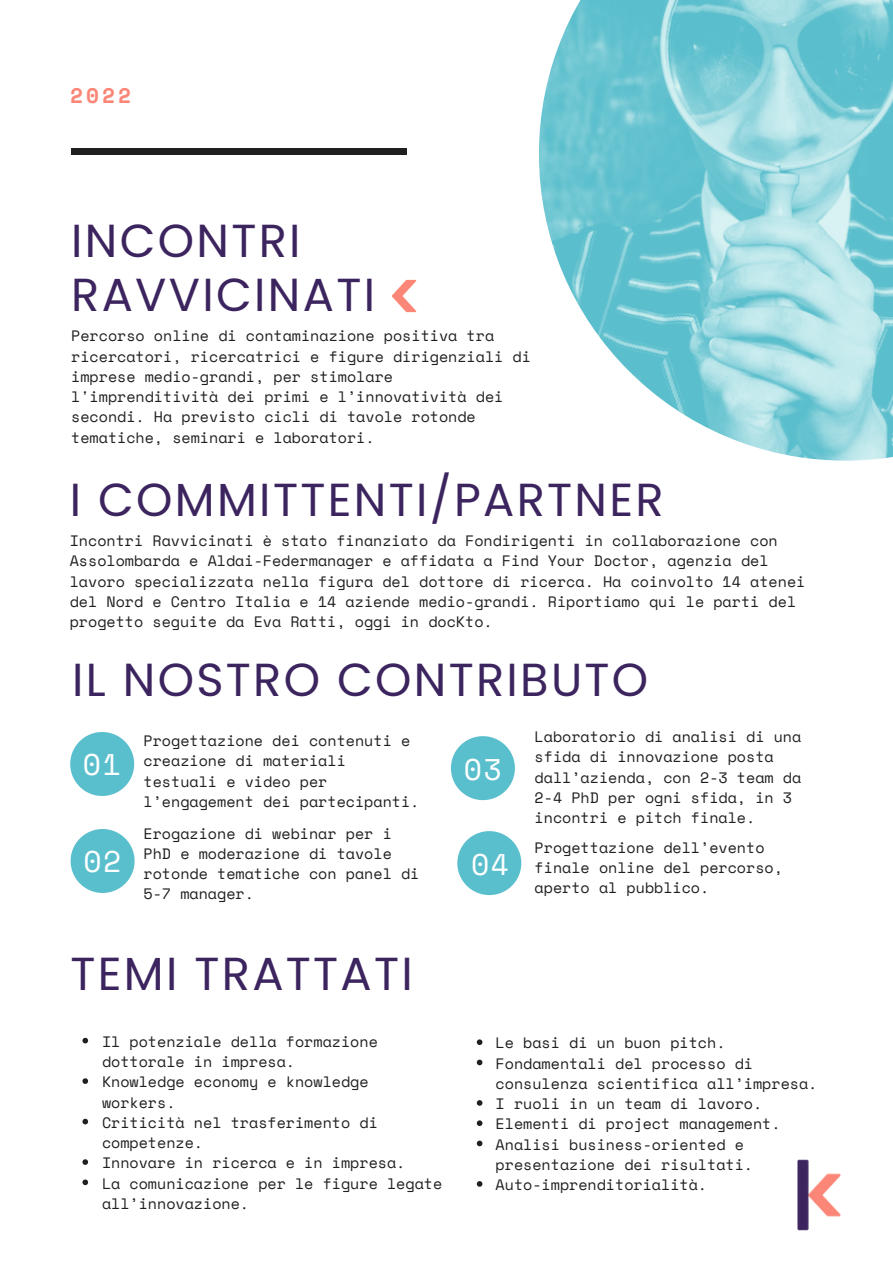
<style>
.page{position:relative;width:893px;height:1264px;background:#fff}
.page>*{position:absolute;margin:0;border:0;box-sizing:border-box;transform-origin:0 0}
.t1{font:46.35px/54px "Poppins";letter-spacing:.05em;color:#3c245f}
.t2{font:29.7px "Space Mono";letter-spacing:.05em;color:#fff}
.t3{font:700 21px "Space Mono";color:#fc8677}
.t4{font:15px/20.2px "Space Mono";color:#1f1f1f}
</style>
<div class="page">
<img style="left:539px;top:0;width:353px;height:460px">
<div style="left:71px;top:148px;width:335px;height:6px;background:#1f1f1f"></div>
<svg style="left:70px;top:732px;width:64px;height:64px"></svg>
<svg style="left:457px;top:831px;width:64px;height:64px"></svg>
<svg style="left:451px;top:736px;width:64px;height:64px"></svg>
<svg style="left:71px;top:829px;width:64px;height:64px"></svg>
<svg style="left:477px;top:1039px;width:5px;height:6px"></svg>
<svg style="left:477px;top:1059px;width:5px;height:6px"></svg>
<svg style="left:477px;top:1100px;width:5px;height:5px"></svg>
<svg style="left:477px;top:1120px;width:5px;height:5px"></svg>
<svg style="left:477px;top:1140px;width:5px;height:6px"></svg>
<svg style="left:477px;top:1181px;width:5px;height:5px"></svg>
<svg style="left:82px;top:1037px;width:6px;height:6px"></svg>
<svg style="left:82px;top:1078px;width:6px;height:5px"></svg>
<svg style="left:82px;top:1118px;width:6px;height:6px"></svg>
<svg style="left:82px;top:1159px;width:6px;height:5px"></svg>
<svg style="left:82px;top:1179px;width:6px;height:6px"></svg>
<img style="left:797px;top:1159px;width:44px;height:72px">
<img style="left:391px;top:279px;width:26px;height:34px">
<p class="t3" style="left:70px;top:79px;width:62px">2022</p>
<p class="t1" style="left:71px;top:214px;width:305px">INCONTRI<br>RAVVICINATI</p>
<p class="t4" style="left:71px;top:325px;width:461px">Percorso online di contaminazione positiva tra ricercatori, ricercatrici e figure dirigenziali di imprese medio-grandi, per stimolare l'imprenditività dei primi e l’innovatività dei secondi. Ha previsto cicli di tavole rotonde tematiche, seminari e laboratori.</p>
<p class="t1" style="left:70px;top:472px;width:595px">I COMMITTENTI/PARTNER</p>
<p class="t4" style="left:70px;top:530px;width:737px">Incontri Ravvicinati è stato finanziato da Fondirigenti in collaborazione con Assolombarda e Aldai-Federmanager e affidata a Find Your Doctor, agenzia del lavoro specializzata nella figura del dottore di ricerca. Ha coinvolto 14 atenei del Nord e Centro Italia e 14 aziende medio-grandi. Riportiamo qui le parti del progetto seguite da Eva Ratti, oggi in docKto.</p>
<p class="t1" style="left:72px;top:653px;width:577px">IL NOSTRO CONTRIBUTO</p>
<p class="t2" style="left:83px;top:742px;width:39px">01</p>
<p class="t2" style="left:83px;top:839px;width:39px">02</p>
<p class="t4" style="left:143px;top:730px;width:277px">Progettazione dei contenuti e creazione di materiali testuali e video per l’engagement dei partecipanti.</p>
<p class="t4" style="left:143px;top:822px;width:277px">Erogazione di webinar per i<br>PhD e moderazione di tavole rotonde tematiche con panel di<br>5-7 manager.</p>
<p class="t1" style="left:70px;top:947px;width:344px">TEMI TRATTATI</p>
<p class="t4" style="left:102px;top:1030px;width:277px">Il potenziale della formazione dottorale in impresa.</p>
<p class="t4" style="left:102px;top:1071px;width:268px">Knowledge economy e knowledge workers.</p>
<p class="t4" style="left:102px;top:1111px;width:277px">Criticità nel trasferimento di competenze.</p>
<p class="t4" style="left:102px;top:1152px;width:305px">Innovare in ricerca e in impresa.</p>
<p class="t4" style="left:102px;top:1172px;width:342px">La comunicazione per le figure legate all’innovazione.</p>
<p class="t2" style="left:463px;top:746px;width:39px">03</p>
<p class="t2" style="left:471px;top:841px;width:39px">04</p>
<p class="t4" style="left:534px;top:726px;width:268px">Laboratorio di analisi di una sfida di innovazione posta dall’azienda, con 2-3 team da<br>2-4 PhD per ogni sfida, in 3 incontri e pitch finale.</p>
<p class="t4" style="left:534px;top:837px;width:250px">Progettazione dell’evento finale online del percorso, aperto al pubblico.</p>
<p class="t4" style="left:495px;top:1032px;width:231px">Le basi di un buon pitch.</p>
<p class="t4" style="left:495px;top:1052px;width:323px">Fondamentali del processo di consulenza scientifica all’impresa.</p>
<p class="t4" style="left:495px;top:1093px;width:268px">I ruoli in un team di lavoro.</p>
<p class="t4" style="left:495px;top:1113px;width:286px">Elementi di project management.</p>
<p class="t4" style="left:495px;top:1133px;width:259px">Analisi business-oriented e presentazione dei risultati.</p>
<p class="t4" style="left:495px;top:1174px;width:213px">Auto-imprenditorialità.</p>
</div>
